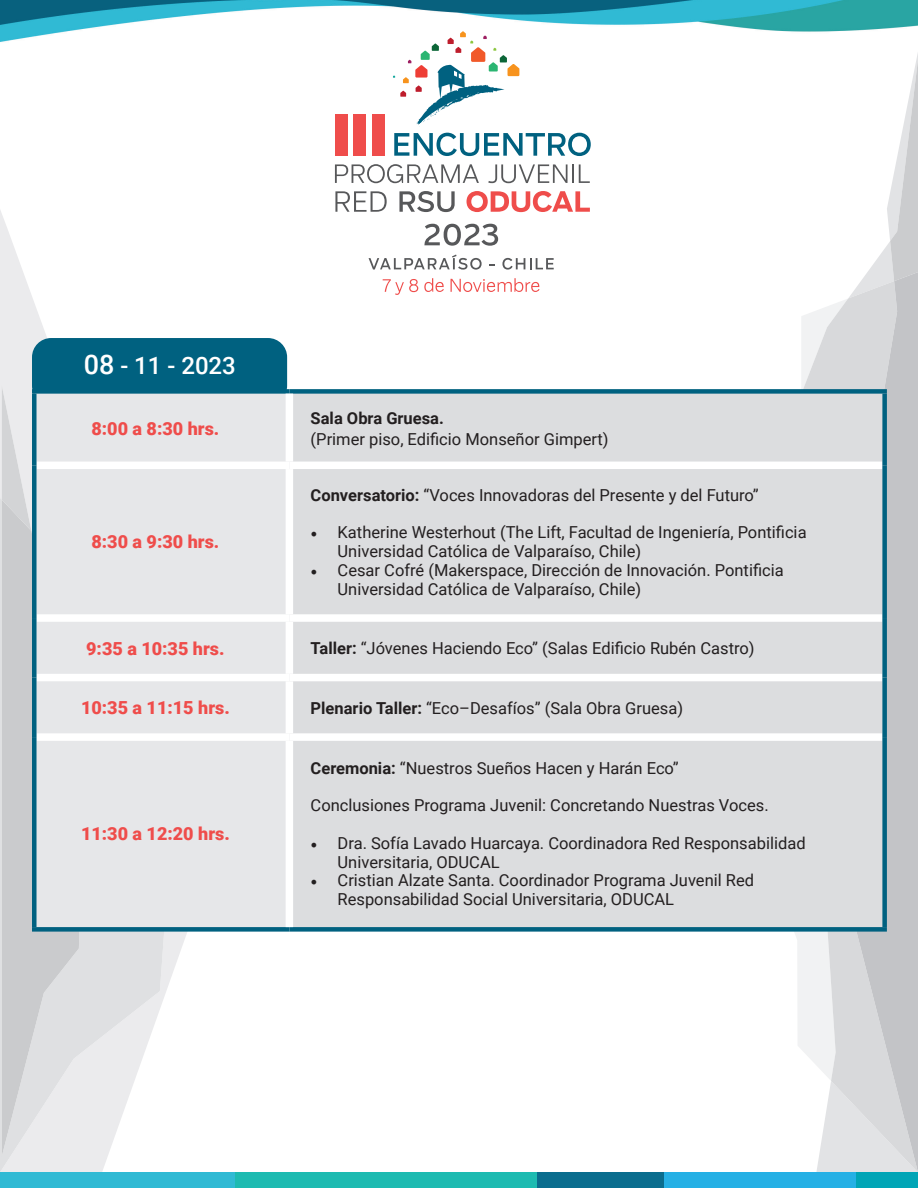
<style>
.page{position:relative;width:918px;height:1188px;background:#fff}
.page>*{position:absolute;margin:0;border:0;box-sizing:border-box;transform-origin:0 0}
.t1{font:500 24px "Roboto";color:#fff}
.t2{font:900 18px "Roboto";color:#ef4d4b}
.t3{font:16.5px/18.8px "Roboto";color:#231f20}
.t4{font:700 16.5px "Roboto";color:#231f20}
.s1{font-size:27px}
.s2{font-weight:700}
.s3{font-family:"Minion Pro";font-size:18px}
</style>
<div class="page">
<img style="left:0;top:0;width:918px;height:42px">
<svg style="left:795px;top:932px;width:21px;height:132px;fill:#f1f2f3"></svg>
<svg style="left:801px;top:311px;width:15px;height:78px"></svg>
<svg style="left:890px;top:60px;width:28px;height:212px"></svg>
<svg style="left:816px;top:272px;width:102px;height:900px;background:#d1d2d4"></svg>
<svg style="left:0;top:210px;width:187px;height:758px"></svg>
<svg style="left:0;top:498px;width:174px;height:674px"></svg>
<svg style="left:2px;top:385px;width:29px;height:115px;background:#e1e2e4"></svg>
<svg style="left:2px;top:500px;width:84px;height:656px;background:#d3d4d6"></svg>
<div style="left:0;top:1172px;width:235px;height:16px;background:#30bad4"></div>
<div style="left:235px;top:1172px;width:303px;height:16px;background:#1dbbb1"></div>
<div style="left:538px;top:1172px;width:126px;height:16px;background:#0a6d8e"></div>
<div style="left:664px;top:1172px;width:193px;height:16px;background:#25b0e5"></div>
<div style="left:857px;top:1173px;width:61px;height:15px;background:#00a5b6"></div>
<div style="left:32px;top:338px;width:255px;height:67px;background:#006180;border-radius:19px"></div>
<div style="left:37px;top:394px;width:249px;height:533px;background:#e6e7e9"></div>
<div style="left:293px;top:394px;width:589px;height:533px;background:#dcdddf"></div>
<div style="left:37px;top:462px;width:252px;height:7px;background:#fff"></div>
<div style="left:289px;top:462px;width:593px;height:7px;background:#fff"></div>
<div style="left:37px;top:614px;width:252px;height:8px;background:#fff"></div>
<div style="left:289px;top:614px;width:593px;height:8px;background:#fff"></div>
<div style="left:37px;top:674px;width:252px;height:7px;background:#fff"></div>
<div style="left:289px;top:674px;width:593px;height:7px;background:#fff"></div>
<div style="left:37px;top:733px;width:252px;height:8px;background:#fff"></div>
<div style="left:289px;top:733px;width:593px;height:8px;background:#fff"></div>
<div style="left:32px;top:389px;width:257px;height:5px;background:#006180"></div>
<div style="left:32px;top:394px;width:5px;height:71px;background:#006180"></div>
<div style="left:289px;top:389px;width:598px;height:5px;background:#006180"></div>
<div style="left:882px;top:394px;width:5px;height:71px;background:#006180"></div>
<div style="left:32px;top:465px;width:5px;height:153px;background:#006180"></div>
<div style="left:882px;top:465px;width:5px;height:153px;background:#006180"></div>
<div style="left:32px;top:618px;width:5px;height:60px;background:#006180"></div>
<div style="left:882px;top:618px;width:5px;height:60px;background:#006180"></div>
<div style="left:32px;top:678px;width:5px;height:59px;background:#006180"></div>
<div style="left:882px;top:678px;width:5px;height:59px;background:#006180"></div>
<div style="left:32px;top:737px;width:5px;height:190px;background:#006180"></div>
<div style="left:882px;top:737px;width:5px;height:190px;background:#006180"></div>
<div style="left:32px;top:927px;width:257px;height:5px;background:#006180"></div>
<div style="left:289px;top:927px;width:598px;height:5px;background:#006180"></div>
<div style="left:335px;top:114px;width:13px;height:42px;background:#ef4d4b"></div>
<div style="left:354px;top:114px;width:12px;height:42px;background:#ef4d4b"></div>
<div style="left:372px;top:114px;width:12px;height:42px;background:#ef4d4b"></div>
<svg style="left:394px;top:133px;width:197px;height:23px"></svg>
<svg style="left:335px;top:164px;width:144px;height:19px"></svg>
<svg style="left:488px;top:164px;width:102px;height:19px"></svg>
<svg style="left:335px;top:191px;width:52px;height:21px"></svg>
<svg style="left:399px;top:191px;width:56px;height:21px"></svg>
<svg style="left:467px;top:191px;width:123px;height:21px"></svg>
<svg style="left:383px;top:279px;width:35px;height:16px"></svg>
<svg style="left:424px;top:278px;width:20px;height:14px"></svg>
<svg style="left:451px;top:278px;width:89px;height:14px"></svg>
<svg style="left:393px;top:31px;width:126px;height:96px"></svg>
<svg style="left:424px;top:224px;width:74px;height:22px"></svg>
<svg style="left:369px;top:255px;width:113px;height:15px"></svg>
<svg style="left:502px;top:258px;width:52px;height:12px"></svg>
<h1 class="t1" style="left:84px;top:349px;width:154px"><span class="s1">08</span> - 11 - 2023</h1>
<p class="t2" style="left:91px;top:416px;width:129px">8:00 a 8:30 hrs.</p>
<p class="t2" style="left:91px;top:529px;width:129px">8:30 a 9:30 hrs.</p>
<p class="t4" style="left:311px;top:407px;width:135px">Sala Obra Gruesa.</p>
<p class="t3" style="left:311px;top:429px;width:299px">(Primer piso, Edificio Monseñor Gimpert)</p>
<p class="t3" style="left:311px;top:485px;width:450px"><span class="s2">Conversatorio:</span> “Voces Innovadoras del Presente y del Futuro”</p>
<p class="t3" style="left:338px;top:523px;width:471px;text-indent:-27px"><span class="s3">•</span> Katherine Westerhout (The Lift, Facultad de Ingeniería, Pontificia<br>Universidad Católica de Valparaíso, Chile)</p>
<p class="t3" style="left:338px;top:560px;width:448px;text-indent:-27px"><span class="s3">•</span> Cesar Cofré (Makerspace, Dirección de Innovación. Pontificia<br>Universidad Católica de Valparaíso, Chile)</p>
<p class="t2" style="left:86px;top:636px;width:140px">9:35 a 10:35 hrs.</p>
<p class="t3" style="left:311px;top:638px;width:446px"><span class="s2">Taller:</span> “Jóvenes Haciendo Eco” (Salas Edificio Rubén Castro)</p>
<p class="t2" style="left:81px;top:695px;width:150px">10:35 a 11:15 hrs.</p>
<p class="t3" style="left:311px;top:698px;width:374px"><span class="s2">Plenario Taller:</span> “Eco–Desafíos” (Sala Obra Gruesa)</p>
<p class="t2" style="left:81px;top:821px;width:150px">11:30 a 12:20 hrs.</p>
<p class="t3" style="left:311px;top:758px;width:370px"><span class="s2">Ceremonia:</span> “Nuestros Sueños Hacen y Harán Eco”</p>
<p class="t3" style="left:311px;top:795px;width:460px">Conclusiones Programa Juvenil: Concretando Nuestras Voces.</p>
<p class="t3" style="left:338px;top:833px;width:470px;text-indent:-27px"><span class="s3">•</span> Dra. Sofía Lavado Huarcaya. Coordinadora Red Responsabilidad<br>Universitaria, ODUCAL</p>
<p class="t3" style="left:338px;top:870px;width:418px;text-indent:-27px"><span class="s3">•</span> Cristian Alzate Santa. Coordinador Programa Juvenil Red<br>Responsabilidad Social Universitaria, ODUCAL</p>
</div>
